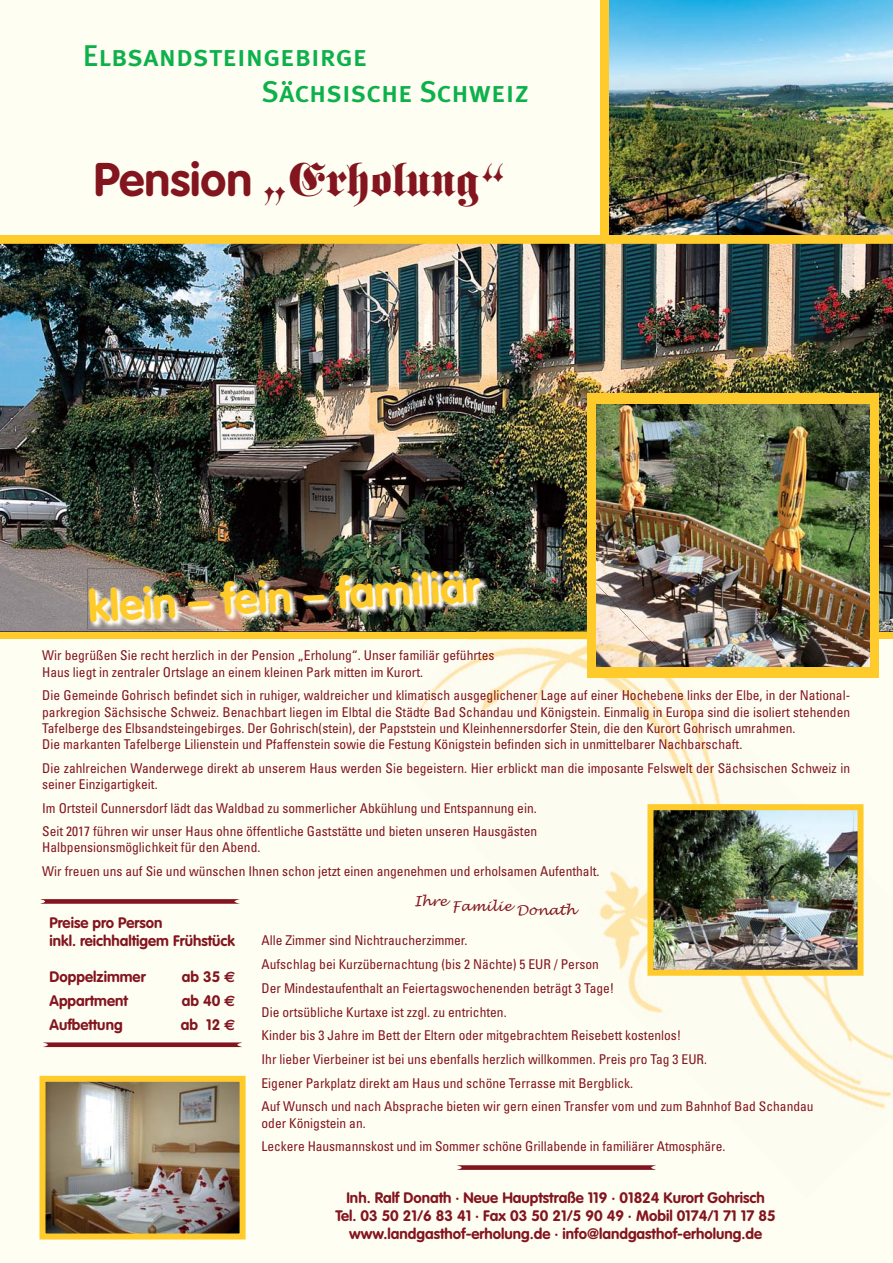
<style>
.page{position:relative;width:893px;height:1263px;background:#fffef2}
.page>*{position:absolute;margin:0;border:0;box-sizing:border-box;transform-origin:0 0}
.t1{font:46.5px "Fette Fraktur";color:#83151f}
.t2{font:700 43.5px "VAG Rounded";color:#ffcb2a}
.t3{font:30px/36px "Meta Plus Medium Caps";color:#0cb14b}
.t4{font:700 15px/18px "VAG Rounded";color:#83151f;text-align:center}
.t5{font:condensed 13.5px/23.7px "Univers";color:#83151f}
.t6{font:italic 13.5px "Lucida Handwriting";letter-spacing:.01em;color:#83151f}
.s1{font-family:"VAG Rounded";font-weight:700}
.s2{font-family:"Euro Sans"}
.s3{color:#831520}
</style>
<div class="page">
<img style="left:609px;top:0;width:284px;height:235px">
<svg style="left:43px;top:1042px;width:199px;height:5px"></svg>
<svg style="left:40px;top:899px;width:200px;height:5px"></svg>
<svg style="left:457px;top:1165px;width:199px;height:5px"></svg>
<div style="left:0;top:235px;width:893px;height:8px;background:#ffcb2a"></div>
<div style="left:0;top:631px;width:893px;height:8px;background:#ffcb2a"></div>
<div style="left:600px;top:0;width:9px;height:240px;background:#ffcb2a"></div>
<img style="left:0;top:244px;width:893px;height:387px">
<img style="left:47px;top:1083px;width:192px;height:149px">
<div style="left:40px;top:1076px;width:206px;height:163px;border:6px solid #ffcb2a"></div>
<img style="left:595px;top:404px;width:275px;height:235px">
<img style="left:561px;top:639px;width:318px;height:404px">
<img style="left:418px;top:639px;width:143px;height:92px">
<img style="left:778px;top:1043px;width:115px;height:66px">
<img style="left:468px;top:631px;width:119px;height:1px">
<img style="left:476px;top:549px;width:111px;height:82px">
<img style="left:595px;top:578px;width:85px;height:90px">
<img style="left:581px;top:959px;width:17px;height:13px">
<svg style="left:603px;top:983px;width:10px;height:10px"></svg>
<img style="left:648px;top:1030px;width:32px;height:13px">
<img style="left:778px;top:1101px;width:36px;height:8px">
<img style="left:87px;top:569px;width:400px;height:60px">
<svg style="left:478px;top:621px;width:9px;height:8px"></svg>
<div style="left:587px;top:393px;width:8px;height:285px;background:#ffcb2a"></div>
<div style="left:870px;top:393px;width:8px;height:285px;background:#ffcb2a"></div>
<div style="left:587px;top:393px;width:287px;height:11px;background:#ffcb2a"></div>
<div style="left:589px;top:668px;width:287px;height:10px;background:#ffcb2a"></div>
<img style="left:654px;top:811px;width:202px;height:158px">
<div style="left:647px;top:804px;width:216px;height:172px;border:6px solid #ffcb2a"></div>
<h3 class="t3" style="left:262px;top:38px;width:269px;text-indent:-179px">Elbsandsteingebirge<br>Sächsische Schweiz</h3>
<h1 class="t1" style="left:94px;top:163px;width:414px"><span class="s1">Pension</span> „Erholung“</h1>
<h2 class="t2" style="left:87px;top:589px;width:394px;rotate:-3deg">klein – fein – familiär</h2>
<p class="t5" style="left:42px;top:649px;width:454px;line-height:16.2px">Wir begrüßen Sie recht herzlich in der Pension „Erholung“. Unser familiär geführtes<br>Haus liegt in zentraler Ortslage an einem kleinen Park mitten im Kurort.</p>
<p class="t5" style="left:42px;top:689px;width:809px;line-height:16.2px">Die Gemeinde Gohrisch befindet sich in ruhiger, waldreicher und klimatisch ausgeglichener Lage auf einer Hochebene links der Elbe, in der National&shy;parkregion Sächsische Schweiz. Benachbart liegen im Elbtal die Städte Bad Schandau und Königstein. Einmalig in Europa sind die isoliert stehenden Tafelberge des Elbsandsteingebirges. Der Gohrisch(stein), der Papststein und Kleinhennersdorfer Stein, die den Kurort Gohrisch umrahmen.<br>Die markanten Tafelberge Lilienstein und Pfaffenstein sowie die Festung Königstein befinden sich in unmittelbarer Nachbarschaft.</p>
<p class="t5" style="left:42px;top:761px;width:809px;line-height:16.2px">Die zahlreichen Wanderwege direkt ab unserem Haus werden Sie begeistern. Hier erblickt man die imposante Felswelt der Sächsischen Schweiz in seiner Einzigartigkeit.</p>
<p class="t5" style="left:42px;top:797px;width:496px">Im Ortsteil Cunnersdorf lädt das Waldbad zu sommerlicher Abkühlung und Entspannung ein.<br>Seit 2017 führen wir unser Haus ohne öffentliche Gaststätte und bieten unseren Hausgästen</p>
<p class="t5" style="left:42px;top:837px;width:559px">Halbpensionsmöglichkeit für den Abend.<br>Wir freuen uns auf Sie und wünschen Ihnen schon jetzt einen angenehmen und erholsamen Aufenthalt.</p>
<p class="t6" style="left:414px;top:897px;width:163px">Ihre Familie Donath</p>
<p class="t4" style="left:50px;top:915px;width:187px;text-align:left">Preise pro Person<br>inkl. reichhaltigem Frühstück</p>
<p class="t4" style="left:50px;top:969px;width:98px">Doppelzimmer</p>
<p class="t4" style="left:182px;top:969px;width:55px">ab 35 <span class="s2">€</span></p>
<p class="t4" style="left:50px;top:993px;width:80px">Appartment</p>
<p class="t4" style="left:182px;top:993px;width:55px">ab 40 <span class="s2">€</span></p>
<p class="t4" style="left:50px;top:1017px;width:75px">Aufbettung</p>
<p class="t4" style="left:181px;top:1017px;width:56px">ab 12 <span class="s2">€</span></p>
<p class="t5" style="left:261px;top:930px;width:554px">Alle Zimmer sind Nichtraucherzimmer.<br>Aufschlag bei Kurzübernachtung (bis 2 Nächte) 5 EUR / Per<span class="s3">son<br></span>Der Mindestaufenthalt an Feiertagswochenenden beträgt 3 Tag<span class="s3">e!<br></span>Die ortsübliche Kurtaxe ist zzgl. zu entrichten.<br>Kinder bis 3 Jahre im Bett der Eltern oder mitgebrachtem Reisebett kost<span class="s3">enlos!<br></span>Ihr lieber Vierbeiner ist bei uns ebenfalls herzlich willkommen. Preis pro Tag <span class="s3">3 EUR.<br></span>Eigener Parkplatz direkt am Haus und schöne Terrasse mit Bergblick.<br>Auf Wunsch und nach Absprache bieten wir gern einen Transfer vom und zum Bahn<span class="s3">hof Bad Schandau</span></p>
<p class="t5" style="left:261px;top:1112px;width:465px">oder Königstein an.<br>Leckere Hausmannskost und im Sommer schöne Grillabende in familiärer Atmosphäre.</p>
<p class="t4" style="left:335px;top:1189px;width:442px">Inh. Ralf Donath · Neue Hauptstraße 119 · 01824 Kurort Gohrisch<br>Tel. 03 50 21/6 83 41 · Fax 03 50 21/5 90 49 · Mobil 0174/1 71 17 85 www.landgasthof-erholung.de · info@landgasthof-erholung.de</p>
</div>
